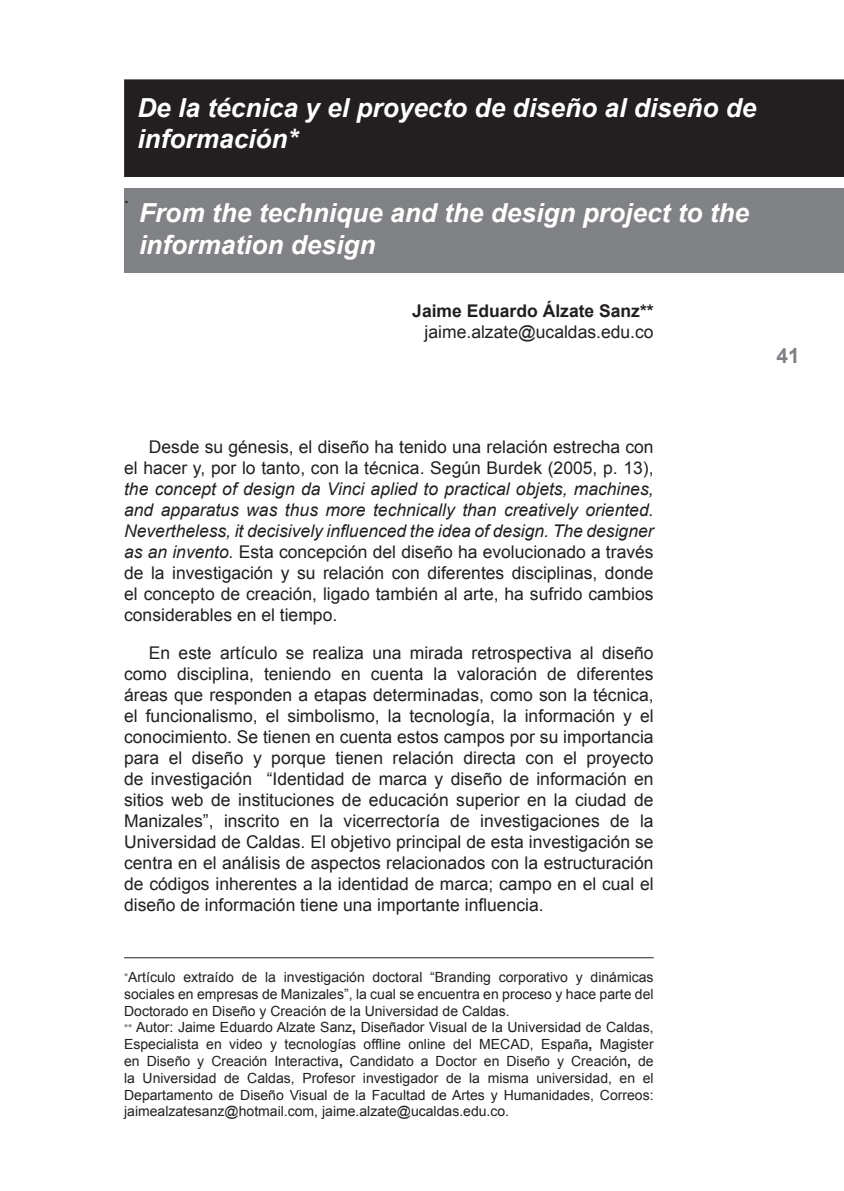
<style>
.page{position:relative;width:844px;height:1191px;background:#fff}
.page>*{position:absolute;margin:0;border:0;box-sizing:border-box;transform-origin:0 0}
.t1{font:italic 700 26.25px/31.5px "Arial";color:#fff}
.t2{font:700 21px "Arial";color:#808285}
.t3{font:21px "Minion Pro";color:#231f20}
.t4{font:17.5px/21px "Arial";color:#231f20;text-align:right}
.t5{font:italic 17.5px/21px "Arial";color:#231f20;text-align:justify}
.t6{font:700 17.5px "Arial";color:#231f20}
.t7{font:14px/16.8px "Arial";color:#231f20;text-align:justify}
.s1{font-style:normal}
.s2{font-weight:700}
</style>
<div class="page">
<div style="left:124px;top:188px;width:719px;height:84px;background:#808285"></div>
<hr style="left:124px;top:957px;width:529px;height:1px;background:#231f20">
<div style="left:125px;top:80px;width:717px;height:96px;background:#231f20"></div>
<div style="left:124px;top:79px;width:719px;height:98px;border:2px solid #231f20"></div>
<h1 class="t1" style="left:137px;top:92px;width:620px">De la técnica y el proyecto de diseño al diseño de información*</h1>
<p class="t3" style="left:124px;top:183px;width:6px">.</p>
<h1 class="t1" style="left:139px;top:198px;width:611px">From the technique and the design project to the information design</h1>
<p class="t6" style="left:412px;top:299px;width:243px">Jaime Eduardo Álzate Sanz**</p>
<p class="t4" style="left:424px;top:322px;width:230px">jaime.alzate@ucaldas.edu.co</p>
<p class="t2" style="left:776px;top:341px;width:25px">41</p>
<p class="t4" style="left:124px;top:436px;width:531px">Desde su génesis, el diseño ha tenido una relación estrecha con<br>el hacer y, por lo tanto, con la técnica. Según Burdek (2005, p. 13),</p>
<p class="t5" style="left:124px;top:478px;width:531px">the concept of design da Vinci aplied to practical objets, machines, and apparatus was thus more technically than creatively oriented.<br>Nevertheless, it decisively influenced the idea of design. The designer as an invento. <span class="s1">Esta concepción del diseño ha evolucionado a través de la investigación y su relación con diferentes disciplinas, donde el concepto de creación, ligado también al arte, ha sufrido cambios considerables en el tiempo.</span></p>
<p class="t4" style="left:124px;top:643px;width:531px;text-align:justify;text-indent:25px">En este artículo se realiza una mirada retrospectiva al diseño como disciplina, teniendo en cuenta la valoración de diferentes áreas que responden a etapas determinadas, como son la técnica, el funcionalismo, el simbolismo, la tecnología, la información y el conocimiento. Se tienen en cuenta estos campos por su importancia para el diseño y porque tienen relación directa con el proyecto de investigación “Identidad de marca y diseño de información en sitios web de instituciones de educación superior en la ciudad de Manizales”, inscrito en la vicerrectoría de investigaciones de la Universidad de Caldas. El objetivo principal de esta investigación se centra en el análisis de aspectos relacionados con la estructuración de códigos inherentes a la identidad de marca; campo en el cual el diseño de información tiene una importante influencia.</p>
<p class="t7" style="left:124px;top:968px;width:531px">Artículo extraído de la investigación doctoral “Branding corporativo y dinámicas sociales en empresas de Manizales”, la cual se encuentra en proceso y hace parte del Doctorado en Diseño y Creación de la Universidad de Caldas.</p>
<p class="t7" style="left:124px;top:1019px;width:531px;text-indent:12px">Autor: Jaime Eduardo Alzate Sanz<span class="s2">,</span> Diseñador Visual de la Universidad de Caldas, Especialista en video y tecnologías offline online del MECAD, España<span class="s2">,</span> Magister en Diseño y Creación Interactiva<span class="s2">,</span> Candidato a Doctor en Diseño y Creación<span class="s2">,</span> de la Universidad de Caldas, Profesor investigador de la misma universidad, en el Departamento de Diseño Visual de la Facultad de Artes y Humanidades, Correos: jaimealzatesanz@hotmail.com, jaime.alzate@ucaldas.edu.co.</p>
</div>
